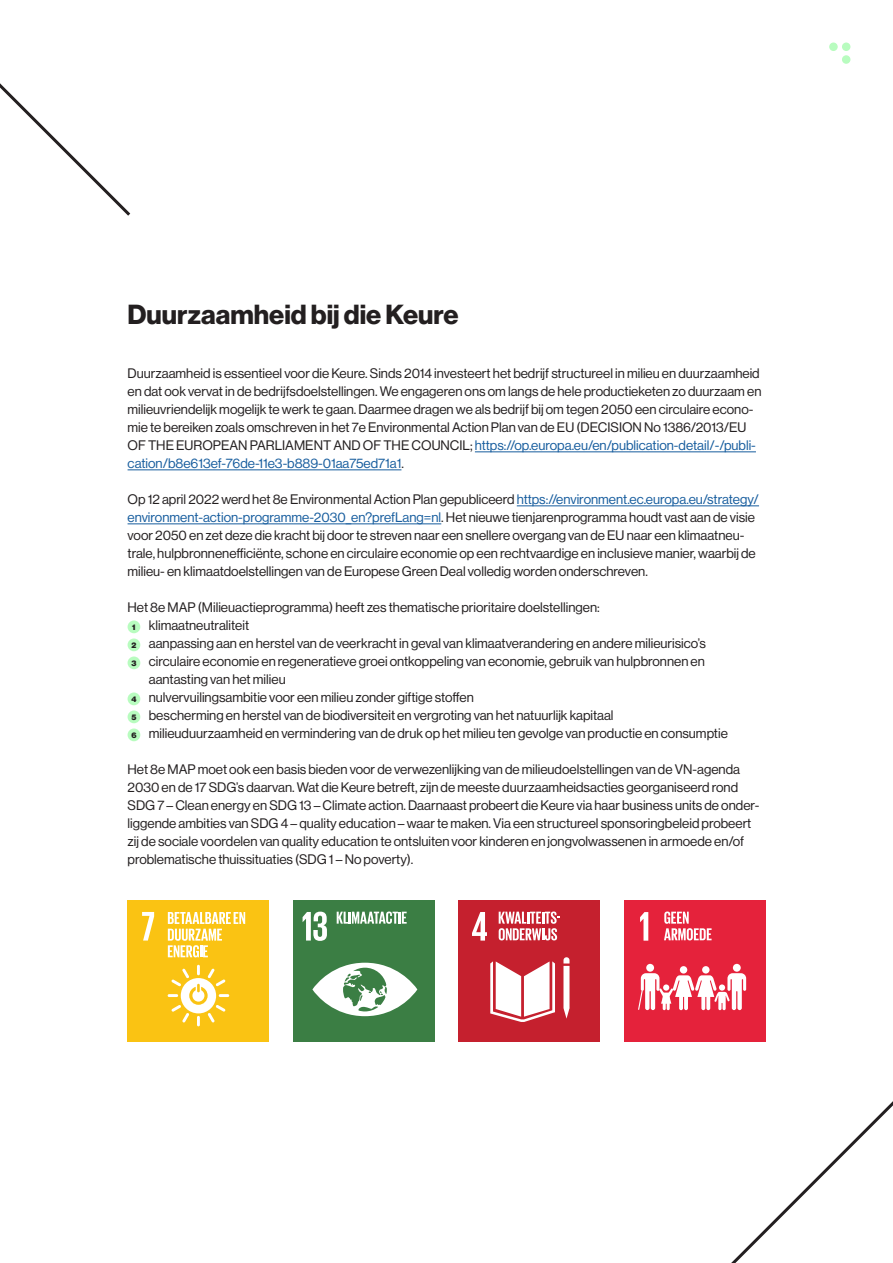
<style>
.page{position:relative;width:893px;height:1263px;background:#fff}
.page>*{position:absolute;margin:0;border:0;box-sizing:border-box;transform-origin:0 0}
.t1{font:27px "N Haas Grotesk DS Pro 75 Bd";color:#231f20}
.t2{font:13.5px/18px "N Haas Grotesk DS Pro 55 Rg";color:#231f20}
.t3{font:7.95px "N Haas Grotesk DS Pro 95 Blk";color:#231f20}
.s1{color:#175d9e}
</style>
<div class="page">
<svg style="left:0;top:83px;width:131px;height:133px"></svg>
<svg style="left:731px;top:904px;width:162px;height:359px"></svg>
<div style="left:829px;top:43px;width:9px;height:8px;background:#b8fcbf;border-radius:50%"></div>
<div style="left:842px;top:43px;width:8px;height:8px;background:#b8fcbf;border-radius:50%"></div>
<div style="left:842px;top:55px;width:8px;height:9px;background:#b8fcbf;border-radius:50%"></div>
<hr style="left:475px;top:452px;width:281px;height:1px;background:#175d9e">
<hr style="left:128px;top:470px;width:273px;height:1px;background:#175d9e">
<hr style="left:517px;top:506px;width:242px;height:1px;background:#175d9e">
<hr style="left:128px;top:524px;width:313px;height:1px;background:#175d9e">
<div style="left:128px;top:620px;width:12px;height:13px;background:#b8fcbf;border-radius:50%"></div>
<div style="left:128px;top:638px;width:12px;height:13px;background:#b8fcbf;border-radius:50%"></div>
<div style="left:128px;top:656px;width:12px;height:13px;background:#b8fcbf;border-radius:50%"></div>
<div style="left:128px;top:692px;width:12px;height:13px;background:#b8fcbf;border-radius:50%"></div>
<div style="left:128px;top:710px;width:12px;height:13px;background:#b8fcbf;border-radius:50%"></div>
<div style="left:128px;top:728px;width:12px;height:13px;background:#b8fcbf;border-radius:50%"></div>
<div style="left:293px;top:900px;width:142px;height:142px;background:#3b7e44"></div>
<svg style="left:303px;top:912px;width:24px;height:29px"></svg>
<svg style="left:312px;top:963px;width:105px;height:53px"></svg>
<svg style="left:337px;top:911px;width:70px;height:13px"></svg>
<div style="left:624px;top:900px;width:141px;height:142px;background:#e5223b"></div>
<svg style="left:640px;top:912px;width:8px;height:29px"></svg>
<div style="left:733px;top:964px;width:8px;height:8px;background:#fff;border-radius:50%"></div>
<div style="left:702px;top:966px;width:7px;height:7px;background:#fff;border-radius:50%"></div>
<div style="left:680px;top:966px;width:7px;height:7px;background:#fff;border-radius:50%"></div>
<div style="left:646px;top:964px;width:8px;height:8px;background:#fff;border-radius:50%"></div>
<svg style="left:638px;top:973px;width:108px;height:38px"></svg>
<svg style="left:664px;top:911px;width:48px;height:29px"></svg>
<div style="left:458px;top:900px;width:142px;height:142px;background:#c5202e"></div>
<svg style="left:472px;top:912px;width:15px;height:28px"></svg>
<svg style="left:563px;top:957px;width:6px;height:62px"></svg>
<svg style="left:490px;top:961px;width:65px;height:61px"></svg>
<svg style="left:499px;top:911px;width:61px;height:29px"></svg>
<div style="left:128px;top:900px;width:141px;height:142px;background:#fac313"></div>
<svg style="left:142px;top:912px;width:12px;height:28px"></svg>
<svg style="left:168px;top:912px;width:77px;height:45px"></svg>
<svg style="left:168px;top:965px;width:61px;height:61px"></svg>
<p class="t1" style="left:128px;top:299px;width:333px">Duurzaamheid bij die Keure</p>
<p class="t2" style="left:128px;top:364px;width:635px">Duurzaamheid is essentieel voor die Keure. Sinds 2014 investeert het bedrijf structureel in milieu en duurzaamheid en dat ook vervat in de bedrijfsdoelstellingen. We engageren ons om langs de hele productieketen zo duurzaam en milieuvriendelijk mogelijk te werk te gaan. Daarmee dragen we als bedrijf bij om tegen 2050 een circulaire econo&shy;mie te bereiken zoals omschreven in het 7e Environmental Action Plan van de EU (DECISION No 1386/2013/EU OF THE EUROPEAN PARLIAMENT AND OF THE COUNCIL; <span class="s1">https://op.europa.eu/en/publication-detail/-/publi&shy;cation/b8e613ef-76de-11e3-b889-01aa75ed71a1</span>.</p>
<p class="t2" style="left:128px;top:490px;width:633px">Op 12 april 2022 werd het 8e Environmental Action Plan gepubliceerd <span class="s1">https://environment.ec.europa.eu/strategy/ environment-action-programme-2030_en?prefLang=nl</span>. Het nieuwe tienjarenprogramma houdt vast aan de visie voor 2050 en zet deze die kracht bij door te streven naar een snellere overgang van de EU naar een klimaatneu&shy;trale, hulpbronnenefficiënte, schone en circulaire economie op een rechtvaardige en inclusieve manier, waarbij de milieu- en klimaatdoelstellingen van de Europese Green Deal volledig worden onderschreven.</p>
<p class="t2" style="left:128px;top:598px;width:474px">Het 8e MAP (Milieuactieprogramma) heeft zes thematische prioritaire doelstellingen:</p>
<p class="t3" style="left:132px;top:622px;width:5px">1</p>
<p class="t2" style="left:149px;top:616px;width:102px">klimaatneutraliteit</p>
<p class="t3" style="left:131px;top:640px;width:6px">2</p>
<p class="t2" style="left:149px;top:634px;width:558px">aanpassing aan en herstel van de veerkracht in geval van klimaatverandering en andere milieurisico’s</p>
<p class="t3" style="left:131px;top:658px;width:7px">3</p>
<p class="t2" style="left:149px;top:652px;width:558px">circulaire economie en regeneratieve groei ontkoppeling van economie, gebruik van hulpbronnen en</p>
<p class="t2" style="left:149px;top:670px;width:138px">aantasting van het milieu</p>
<p class="t3" style="left:131px;top:694px;width:7px">4</p>
<p class="t2" style="left:149px;top:688px;width:327px">nulvervuilingsambitie voor een milieu zonder giftige stoffen</p>
<p class="t3" style="left:131px;top:712px;width:6px">5</p>
<p class="t2" style="left:149px;top:706px;width:466px">bescherming en herstel van de biodiversiteit en vergroting van het natuurlijk kapitaal</p>
<p class="t3" style="left:131px;top:730px;width:7px">6</p>
<p class="t2" style="left:149px;top:724px;width:580px">milieuduurzaamheid en vermindering van de druk op het milieu ten gevolge van productie en consumptie</p>
<p class="t2" style="left:128px;top:760px;width:633px">Het 8e MAP moet ook een basis bieden voor de verwezenlijking van de milieudoelstellingen van de VN-agenda 2030 en de 17 SDG’s daarvan. Wat die Keure betreft, zijn de meeste duurzaamheidsacties georganiseerd rond SDG 7 – Clean energy en SDG 13 – Climate action. Daarnaast probeert die Keure via haar business units de onder&shy;liggende ambities van SDG 4 – quality education – waar te maken. Via een structureel sponsoringbeleid probeert zij de sociale voordelen van quality education te ontsluiten voor kinderen en jongvolwassenen in armoede en/of problematische thuissituaties (SDG 1 – No poverty).</p>
</div>
